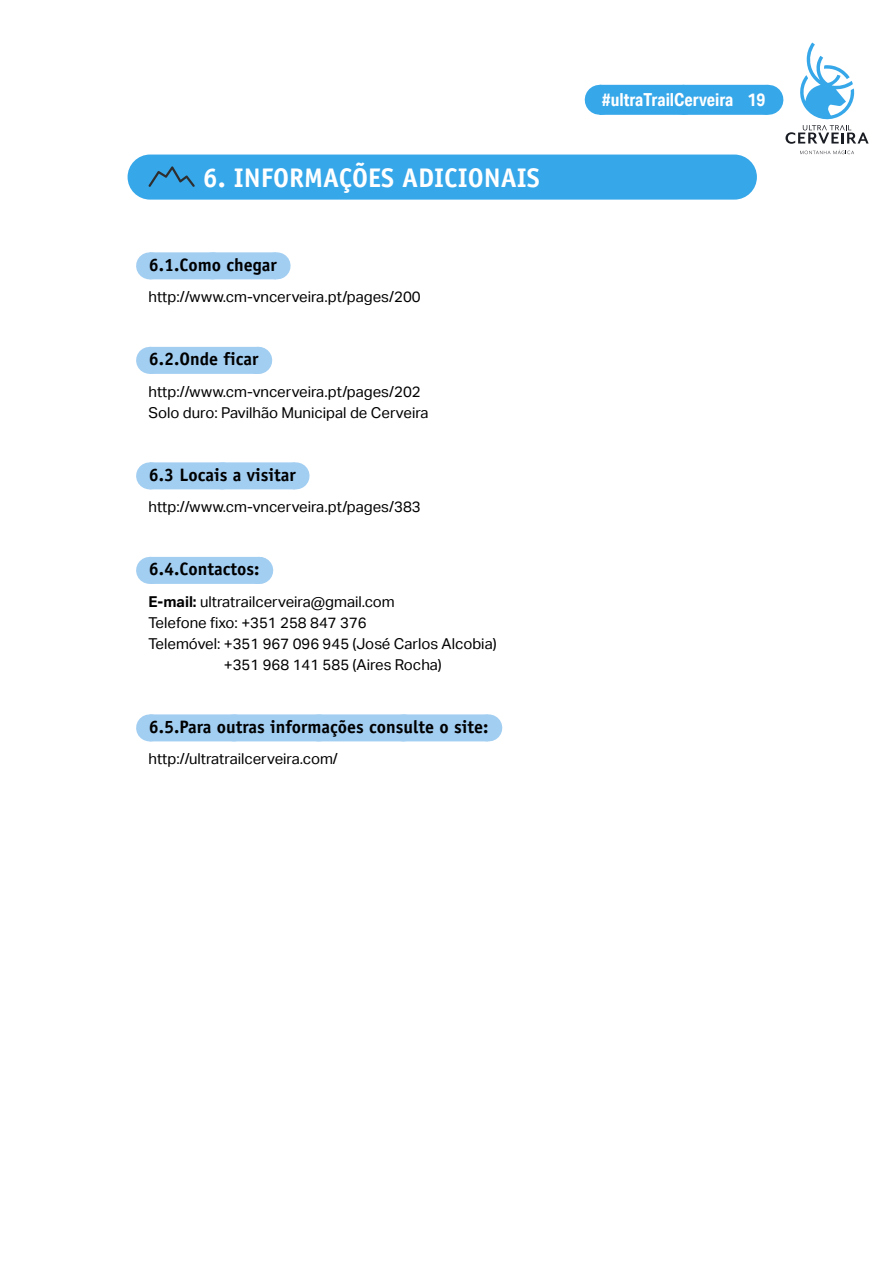
<style>
.page{position:relative;width:893px;height:1263px;background:#fff}
.page>*{position:absolute;margin:0;border:0;box-sizing:border-box;transform-origin:0 0}
.t1{font:700 27px "Officina Sans Std";color:#fff}
.t2{font:700 18px "Officina Sans Std";color:#000}
.t3{font:700 18px "Aktiv Grotesk Cd";color:#fff}
.t4{font:15px/21px "Aktiv Grotesk";color:#000}
.s1{font-weight:700}
</style>
<div class="page">
<svg style="left:800px;top:150px;width:54px;height:4px"></svg>
<svg style="left:785px;top:43px;width:84px;height:101px"></svg>
<div style="left:600px;top:85px;width:167px;height:30px;background:#36a7e9"></div>
<svg style="left:685px;top:114px;width:40px;height:1px"></svg>
<hr style="left:767px;top:85px;width:1px;height:30px;background:#36a7e9">
<div style="left:128px;top:155px;width:629px;height:45px;background:#36a7e9;border-radius:23px"></div>
<div style="left:150px;top:252px;width:126px;height:27px;background:#a2cef2"></div>
<svg style="left:213px;top:252px;width:31px;height:1px"></svg>
<svg style="left:276px;top:252px;width:1px;height:27px"></svg>
<div style="left:150px;top:347px;width:108px;height:27px;background:#a2cef2"></div>
<svg style="left:258px;top:347px;width:1px;height:27px"></svg>
<div style="left:150px;top:462px;width:145px;height:27px;background:#a2cef2"></div>
<svg style="left:222px;top:462px;width:37px;height:1px"></svg>
<svg style="left:295px;top:462px;width:1px;height:27px"></svg>
<div style="left:150px;top:557px;width:109px;height:27px;background:#a2cef2"></div>
<svg style="left:259px;top:557px;width:1px;height:27px"></svg>
<div style="left:150px;top:714px;width:338px;height:27px;background:#a2cef2"></div>
<svg style="left:234px;top:714px;width:211px;height:1px"></svg>
<svg style="left:488px;top:714px;width:1px;height:27px"></svg>
<svg style="left:148px;top:166px;width:47px;height:21px"></svg>
<h1 class="t1" style="left:203px;top:161px;width:339px">6. INFORMAÇÕES ADICIONAIS</h1>
<p class="t2" style="left:149px;top:253px;width:130px">6.1.Como chegar</p>
<p class="t4" style="left:149px;top:287px;width:274px">http://www.cm-vncerveira.pt/pages/200</p>
<p class="t2" style="left:149px;top:348px;width:111px">6.2.Onde ficar</p>
<p class="t4" style="left:149px;top:381px;width:282px">http://www.cm-vncerveira.pt/pages/202<br>Solo duro: Pavilhão Municipal de Cerveira</p>
<p class="t2" style="left:149px;top:463px;width:148px">6.3 Locais a visitar</p>
<p class="t4" style="left:149px;top:497px;width:274px">http://www.cm-vncerveira.pt/pages/383</p>
<p class="t2" style="left:149px;top:558px;width:112px">6.4.Contactos:</p>
<p class="t4" style="left:149px;top:591px;width:248px"><span class="s1">E-mail:</span> ultratrailcerveira@gmail.com</p>
<p class="t4" style="left:149px;top:612px;width:220px">Telefone fixo: +351 258 847 376</p>
<p class="t4" style="left:149px;top:633px;width:350px">Telemóvel: +351 967 096 945 (José Carlos Alcobia)</p>
<p class="t4" style="left:224px;top:654px;width:220px">+351 968 141 585 (Aires Rocha)</p>
<p class="t2" style="left:149px;top:715px;width:341px">6.5.Para outras informações consulte o site:</p>
<p class="t4" style="left:149px;top:749px;width:191px">http://ultratrailcerveira.com/</p>
<p class="t3" style="left:602px;top:89px;width:165px">#ultraTrailCerveira 19</p>
</div>
